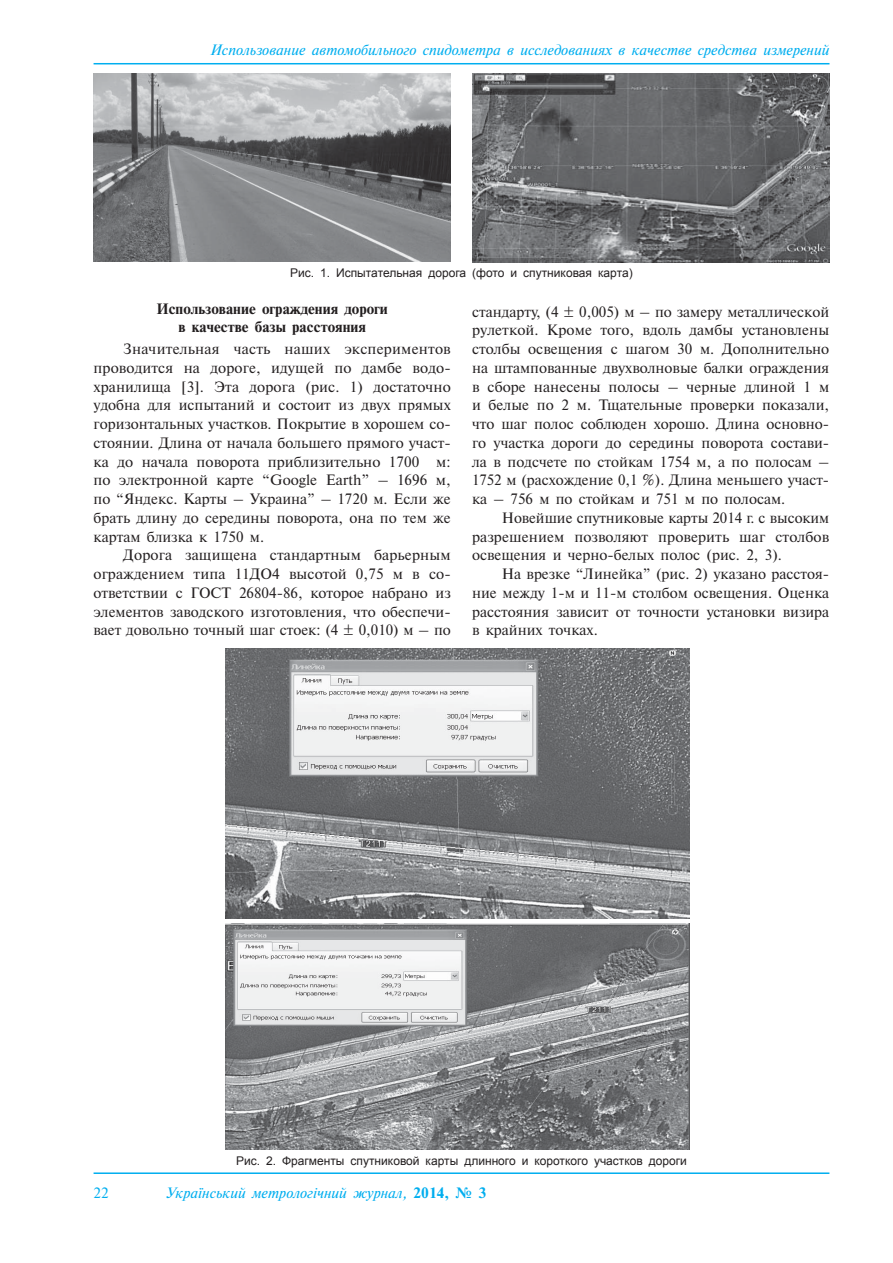
<style>
.page{position:relative;width:893px;height:1263px;background:#fff}
.page>*{position:absolute;margin:0;border:0;box-sizing:border-box;transform-origin:0 0}
.t1{font:15px/18.8px "Newton C";color:#231f20;text-align:justify}
.t2{font:italic 15px "Newton C";color:#00aeef}
.t3{font:700 15px/18px "Newton C";color:#231f20;text-align:center}
.t4{font:15px "Newton C";color:#00aeef}
.t5{font:12px "Arial";color:#231f20}
.s1{font-weight:700;font-style:normal}
</style>
<div class="page">
<img style="left:94px;top:73px;width:357px;height:189px">
<img style="left:225px;top:648px;width:465px;height:271px">
<img style="left:472px;top:73px;width:357px;height:189px">
<img style="left:225px;top:924px;width:465px;height:225px">
<hr style="left:94px;top:1172px;width:735px;height:2px;background:#00aeef">
<hr style="left:94px;top:63px;width:735px;height:1px;background:#00aeef">
<p class="t2" style="left:210px;top:44px;width:621px">Использование автомобильного спидометра в исследованиях в качестве средства измерений</p>
<p class="t5" style="left:290px;top:266px;width:344px">Рис. 1. Испытательная дорога (фото и спутниковая карта)</p>
<p class="t3" style="left:156px;top:301px;width:233px">Использование ограждения дороги в качестве базы расстояния</p>
<p class="t1" style="left:94px;top:341px;width:359px;text-indent:30px">Значительная часть наших экспериментов проводится на дороге, идущей по дамбе водо&shy;хранилища [3]. Эта дорога (рис. 1) достаточно удоб на для испытаний и состоит из двух прямых горизонтальных участков. Покрытие в хорошем со&shy;стоянии. Длина от начала большего прямого участ&shy;ка до начала поворота приблизительно 1700 м: по электронной карте “Google Earth” – 1696 м, по “Яндекс. Карты – Украина” – 1720 м. Если же брать длину до середины поворота, она по тем же картам близка к 1750 м.</p>
<p class="t1" style="left:94px;top:547px;width:359px;text-indent:30px">Дорога защищена стандартным барьерным ограждением типа 11ДО4 высотой 0,75 м в со&shy;ответствии с ГОСТ 26804-86, которое набрано из элементов заводского изготовления, что обеспечи&shy;вает довольно точный шаг стоек: (4 ± 0,010) м – по</p>
<p class="t1" style="left:472px;top:304px;width:359px">стандарту, (4 ± 0,005) м – по замеру металлической рулеткой. Кроме того, вдоль дамбы установлены столбы освещения с шагом 30 м. Дополнительно на штампованные двухволновые балки ограждения в сборе нанесены полосы – черные длиной 1 м и белые по 2 м. Тщательные проверки показали, что шаг полос соблюден хорошо. Длина основно&shy;го участка дороги до середины поворота состави&shy;ла в подсчете по стойкам 1754 м, а по полосам – 1752 м (расхождение 0,1 %). Длина меньшего участ&shy;ка – 756 м по стойкам и 751 м по полосам.</p>
<p class="t1" style="left:472px;top:510px;width:359px;text-indent:30px">Новейшие спутниковые карты 2014 г. с высоким разрешением позволяют проверить шаг столбов освещения и черно-белых полос (рис. 2, 3).</p>
<p class="t1" style="left:472px;top:566px;width:359px;text-indent:30px">На врезке “Линейка” (рис. 2) указано расстоя&shy;ние между 1-м и 11-м столбом освещения. Оценка расстояния зависит от точности установки визира в крайних точках.</p>
<p class="t5" style="left:236px;top:1154px;width:452px">Рис. 2. Фрагменты спутниковой карты длинного и короткого участков дороги</p>
<p class="t4" style="left:94px;top:1187px;width:17px">22</p>
<p class="t2" style="left:166px;top:1187px;width:322px">Український метрологічний журнал, <span class="s1">2014, № 3</span></p>
</div>
